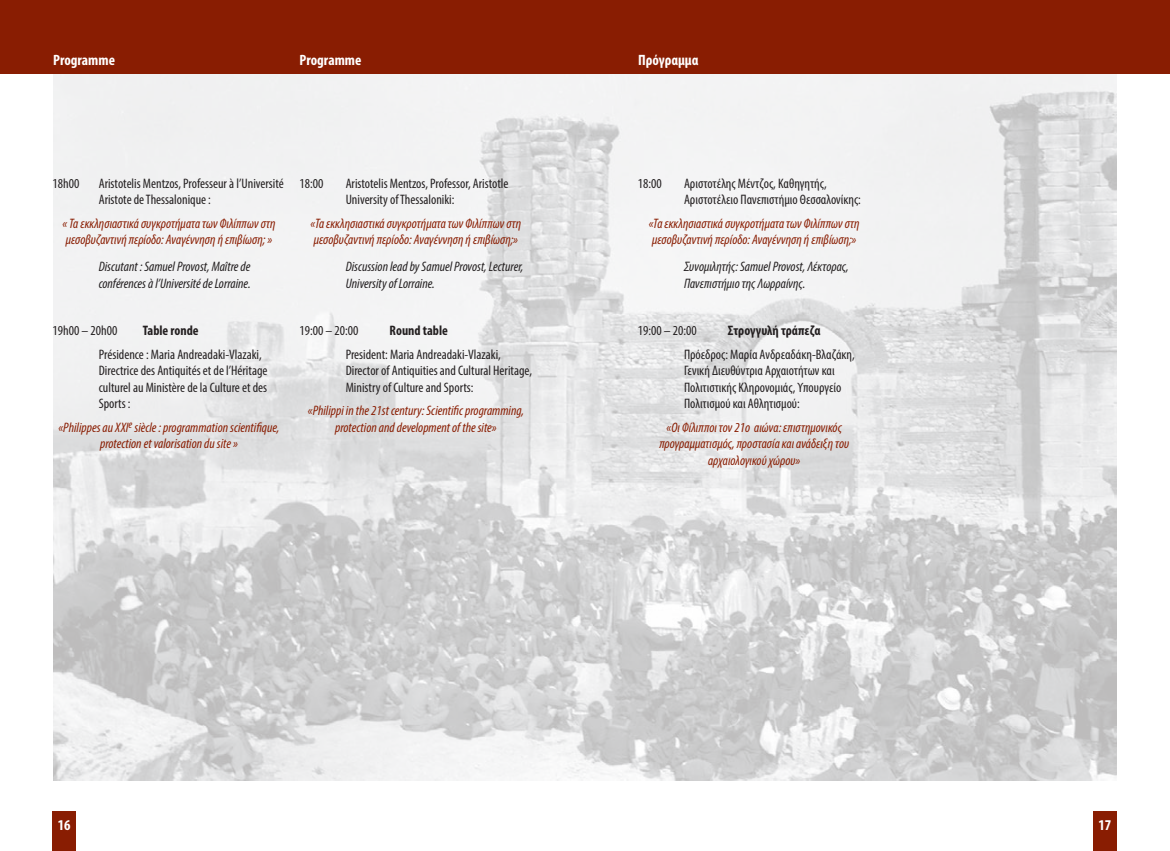
<style>
.page{position:relative;width:1170px;height:851px;background:#fff}
.page>*{position:absolute;margin:0;border:0;box-sizing:border-box;transform-origin:0 0}
.titles{font:700 condensed 15px "Myriad Pro";color:#fff}
.Prog-title{font:italic condensed 13.75px/16.5px "Myriad Pro";color:#891d02}
.Prog-G{font:condensed 13.75px/16.5px "Myriad Pro";color:#231f20}
.Prog-F{font:condensed 13.75px/16.5px "Myriad Pro";color:#231f20}
.Prog-E{font:condensed 13.75px/16.5px "Myriad Pro";color:#231f20}
.Prog-F-2{font:italic condensed 13.75px/16.5px "Myriad Pro";color:#231f20}
.Prog-E-2{font:italic condensed 13.75px/16.5px "Myriad Pro";color:#231f20}
.Prog-G-2{font:italic condensed 13.75px/16.5px "Myriad Pro";color:#231f20}
.Prog-G-3{font:700 condensed 13.75px "Myriad Pro";color:#231f20}
.Prog-F-3{font:700 condensed 13.75px "Myriad Pro";color:#231f20}
.Prog-E-3{font:700 condensed 13.75px "Myriad Pro";color:#231f20}
</style>
<div class="page">
<div style="left:52px;top:811px;width:24px;height:39px;background:#891d02"></div>
<div style="left:1092px;top:811px;width:24px;height:39px;background:#891d02"></div>
<img style="left:53px;top:74px;width:1063px;height:706px">
<div style="left:0;top:0;width:1169px;height:74px;background:#891d02"></div>
<p class="titles" style="left:53px;top:51px;width:63px">Programme</p>
<p class="titles" style="left:299px;top:51px;width:63px">Programme</p>
<p class="titles" style="left:638px;top:51px;width:62px">Πρόγραμμα</p>
<p class="Prog-F" style="left:53px;top:175px;width:28px">18h00</p>
<p class="Prog-F" style="left:99px;top:175px;width:186px">Aristotelis Mentzos, Professeur à l’Université<br>Aristote de Thessalonique :</p>
<p class="Prog-title" style="left:62px;top:215px;width:215px">« Τα εκκλησιαστικά συγκροτήματα των Φιλίππων στη μεσοβυζαντινή περίοδο: Αναγέννηση ή επιβίωση; »</p>
<p class="Prog-F-2" style="left:99px;top:258px;width:153px">Discutant : Samuel Provost, Maître de conférences à l’Université de Lorraine.</p>
<p class="Prog-F" style="left:53px;top:322px;width:66px">19h00 – 20h00</p>
<p class="Prog-F-3" style="left:143px;top:322px;width:58px">Table ronde</p>
<p class="Prog-F" style="left:99px;top:345px;width:170px">Présidence : Maria Andreadaki-Vlazaki, Directrice des Antiquités et de l’Héritage culturel au Ministère de la Culture et des Sports :</p>
<p class="Prog-title" style="left:58px;top:419px;width:223px;text-align:center">«Philippes au XXI<sup>e</sup> siècle : programmation scientifique, protection et valorisation du site »</p>
<p class="Prog-E" style="left:299px;top:175px;width:25px">18:00</p>
<p class="Prog-E" style="left:345px;top:175px;width:164px">Aristotelis Mentzos, Professor, Aristotle<br>University of Thessaloniki:</p>
<p class="Prog-title" style="left:310px;top:215px;width:212px">«Τα εκκλησιαστικά συγκροτήματα των Φιλίππων στη μεσοβυζαντινή περίοδο: Αναγέννηση ή επιβίωση;»</p>
<p class="Prog-E-2" style="left:345px;top:258px;width:179px">Discussion lead by Samuel Provost, Lecturer,<br>University of Lorraine.</p>
<p class="Prog-E" style="left:299px;top:322px;width:60px">19:00 – 20:00</p>
<p class="Prog-E-3" style="left:389px;top:322px;width:60px">Round table</p>
<p class="Prog-E" style="left:345px;top:345px;width:188px">President: Maria Andreadaki-Vlazaki,<br>Director of Antiquities and Cultural Heritage,<br>Ministry of Culture and Sports:</p>
<p class="Prog-title" style="left:308px;top:402px;width:218px;text-align:center">«Philippi in the 21st century: Scientific programming, protection and development of the site»</p>
<p class="Prog-G" style="left:638px;top:175px;width:25px">18:00</p>
<p class="Prog-G" style="left:684px;top:175px;width:178px">Αριστοτέλης Μέντζος, Καθηγητής,<br>Αριστοτέλειο Πανεπιστήμιο Θεσσαλονίκης:</p>
<p class="Prog-title" style="left:648px;top:215px;width:212px">«Τα εκκλησιαστικά συγκροτήματα των Φιλίππων στη μεσοβυζαντινή περίοδο: Αναγέννηση ή επιβίωση;»</p>
<p class="Prog-G-2" style="left:684px;top:258px;width:166px">Συνομιλητής: Samuel Provost, Λέκτορας,<br>Πανεπιστήμιο της Λωρραίνης.</p>
<p class="Prog-G" style="left:638px;top:322px;width:60px">19:00 – 20:00</p>
<p class="Prog-G-3" style="left:728px;top:322px;width:94px">Στρογγυλή τράπεζα</p>
<p class="Prog-G" style="left:684px;top:345px;width:172px">Πρόεδρος: Μαρία Ανδρεαδάκη-Βλαζάκη, Γενική Διευθύντρια Αρχαιοτήτων και Πολιτιστικής Κληρονομιάς, Υπουργείο Πολιτισμού και Αθλητισμού:</p>
<p class="Prog-title" style="left:659px;top:419px;width:191px;text-align:center">«Οι Φίλιπποι τον 21ο αιώνα: επιστημονικός προγραμματισμός, προστασία και ανάδειξη του αρχαιολογικού χώρου»</p>
<p class="titles" style="left:58px;top:815px;width:14px">16</p>
<p class="titles" style="left:1098px;top:815px;width:14px">17</p>
</div>
